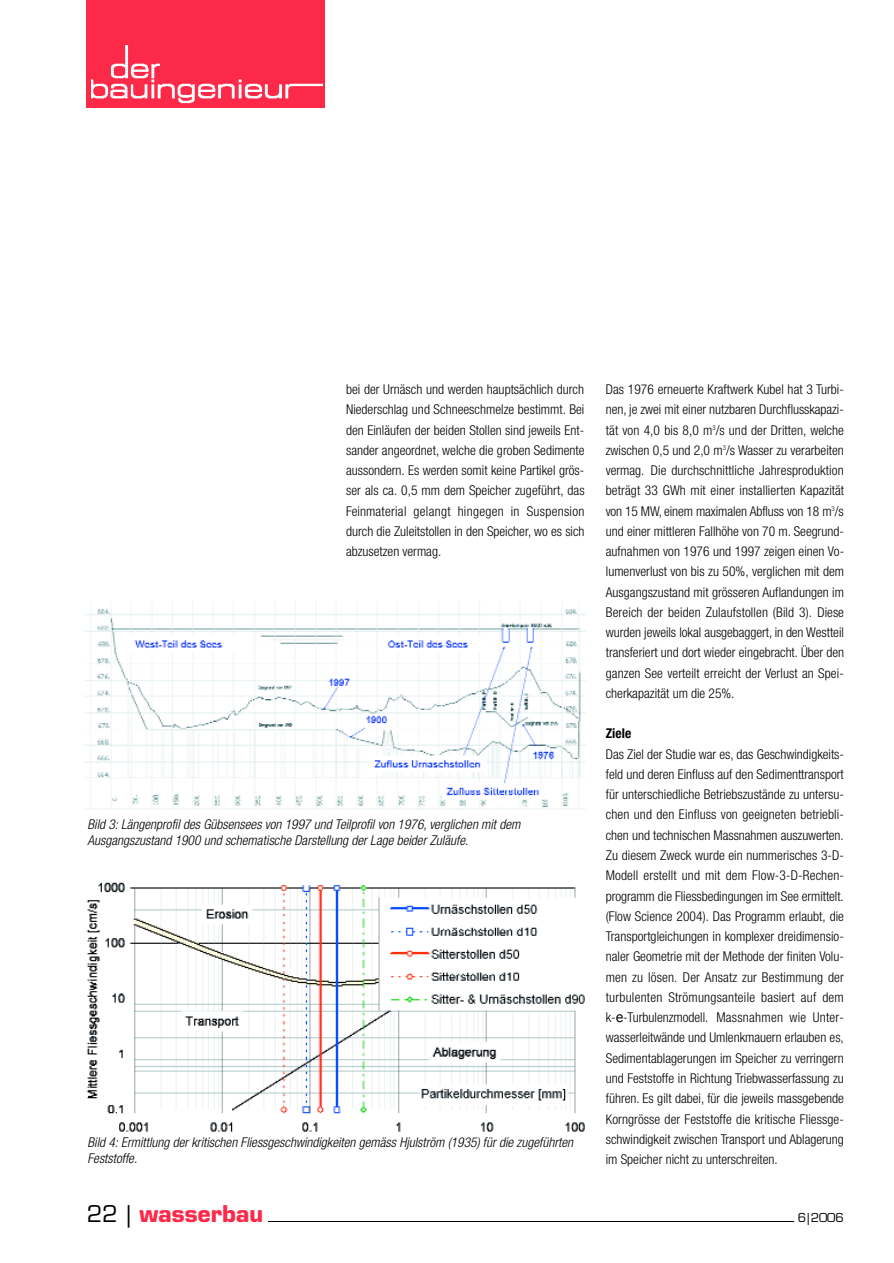
<style>
.page{position:relative;width:894px;height:1263px;background:#fff}
.page>*{position:absolute;margin:0;border:0;box-sizing:border-box;transform-origin:0 0}
.t1{font:700 22.5px "Eurostile LT";color:#fc2948}
.t2{font:300 condensed 13.5px/20.2px "Helvetica Neue LT";color:#000;text-align:justify}
.t3{font:italic 300 condensed 13.5px/16.2px "Helvetica Neue LT";color:#000}
.t4{font:700 condensed 13.5px "Helvetica Neue LT";color:#000}
.t5{font:12px "Eurostile LT";color:#000}
.s1{font-family:"Geneva";font-weight:400;font-stretch:normal}
.s2{font-weight:400;color:#000}
</style>
<div class="page">
<div style="left:87px;top:0;width:238px;height:108px;background:#fc2948"></div>
<img style="left:91px;top:45px;width:151px;height:38px">
<img style="left:91px;top:83px;width:231px;height:21px">
<hr style="left:268px;top:1221px;width:525px;height:1px;background:#000">
<img style="left:86px;top:882px;width:499px;height:250px">
<img style="left:84px;top:602px;width:502px;height:208px">
<p class="t2" style="left:346px;top:380px;width:240px">bei der Urnäsch und werden hauptsächlich durch Niederschlag und Schneeschmelze bestimmt. Bei den Einläufen der beiden Stollen sind jeweils Ent&shy;sander angeordnet, welche die groben Sedimente aussondern. Es werden somit keine Partikel grös&shy;ser als ca. 0,5 mm dem Speicher zugeführt, das Feinmaterial gelangt hingegen in Suspension durch die Zuleitstollen in den Speicher, wo es sich abzusetzen vermag.</p>
<p class="t2" style="left:606px;top:380px;width:240px">Das 1976 erneuerte Kraftwerk Kubel hat 3 Turbi&shy;nen, je zwei mit einer nutzbaren Durchflusskapazi&shy;tät von 4,0 bis 8,0 m<sup>3</sup>/s und der Dritten, welche zwischen 0,5 und 2,0 m<sup>3</sup>/s Wasser zu verarbeiten vermag. Die durchschnittliche Jahresproduktion beträgt 33 GWh mit einer installierten Kapazität von 15 MW, einem maximalen Abfluss von 18 m<sup>3</sup>/s und einer mittleren Fallhöhe von 70 m. Seegrund&shy;aufnahmen von 1976 und 1997 zeigen einen Vo&shy;lumenverlust von bis zu 50%, verglichen mit dem Ausgangszustand mit grösseren Auflandungen im Bereich der beiden Zulaufstollen (Bild 3). Diese wurden jeweils lokal ausgebaggert, in den Westteil transferiert und dort wieder eingebracht. Über den ganzen See verteilt erreicht der Verlust an Spei&shy;cherkapazität um die 25%.</p>
<p class="t4" style="left:606px;top:728px;width:27px">Ziele</p>
<p class="t2" style="left:606px;top:745px;width:240px">Das Ziel der Studie war es, das Geschwindigkeits&shy;feld und deren Einfluss auf den Sedimenttransport für unterschiedliche Betriebszustände zu untersu&shy;chen und den Einfluss von geeigneten betriebli&shy;chen und technischen Massnahmen auszuwerten.<br>Zu diesem Zweck wurde ein nummerisches 3-D-Modell erstellt und mit dem Flow-3-D-Rechen&shy;programm die Fliessbedingungen im See ermittelt. (Flow Science 2004). Das Programm erlaubt, die Transportgleichungen in komplexer dreidimensio&shy;naler Geometrie mit der Methode der finiten Volu&shy;men zu lösen. Der Ansatz zur Bestimmung der turbulenten Strömungsanteile basiert auf dem k-<span class="s1">e</span>-Turbulenzmodell. Massnahmen wie Unter&shy;wasserleitwände und Umlenkmauern erlauben es, Sedimentablagerungen im Speicher zu verringern und Feststoffe in Richtung Triebwasserfassung zu führen. Es gilt dabei, für die jeweils massgebende Korngrösse der Feststoffe die kritische Fliessge&shy;schwindigkeit zwischen Transport und Ablagerung im Speicher nicht zu unterschreiten.</p>
<p class="t3" style="left:87px;top:816px;width:434px">Bild 3: Längenprofil des Gübsensees von 1997 und Teilprofil von 1976, verglichen mit dem<br>Ausgangszustand 1900 und schematische Darstellung der Lage beider Zuläufe.</p>
<p class="t3" style="left:87px;top:1135px;width:487px">Bild 4: Ermittlung der kritischen Fliessgeschwindigkeiten gemäss Hjulström (1935) für die zugeführten<br>Feststoffe.</p>
<h1 class="t1" style="left:87px;top:1205px;width:178px"><span class="s2">22 |</span> wasserbau</h1>
<p class="t5" style="left:797px;top:1212px;width:48px">6|2006</p>
</div>
